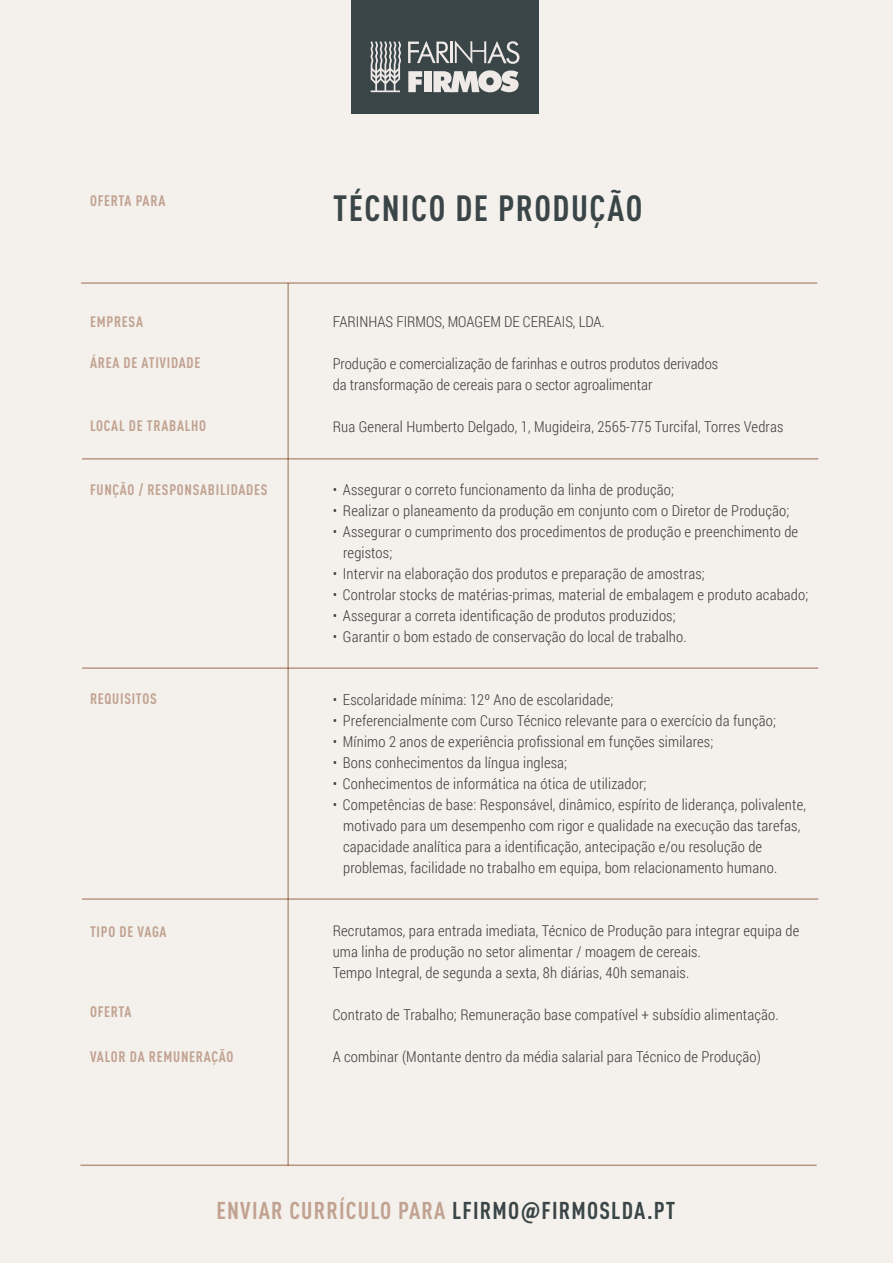
<style>
.page{position:relative;width:893px;height:1263px;background:#f4f0eb}
.page>*{position:absolute;margin:0;border:0;box-sizing:border-box;transform-origin:0 0}
.t1{font:700 condensed 36px "DIN Pro";letter-spacing:.04em;color:#3a4547}
.t2{font:700 condensed 24px "DIN Pro";letter-spacing:.05em;color:#c1a291}
.t3{font:300 15px/21px "Roboto Condensed";letter-spacing:.01em;color:#404041}
.t4{font:700 condensed 15px "DIN Pro";letter-spacing:.05em;color:#c1a291}
.s1{color:#3a4547}
</style>
<div class="page">
<div style="left:351px;top:0;width:187px;height:114px;background:#3a4547"></div>
<svg style="left:371px;top:42px;width:30px;height:50px"></svg>
<svg style="left:408px;top:40px;width:111px;height:24px"></svg>
<div style="left:424px;top:71px;width:8px;height:21px;background:#efeae7"></div>
<svg style="left:408px;top:71px;width:14px;height:21px"></svg>
<svg style="left:433px;top:70px;width:86px;height:22px"></svg>
<hr style="left:81px;top:282px;width:736px;height:2px;background:#c1a291">
<hr style="left:82px;top:458px;width:736px;height:2px;background:#c1a291">
<hr style="left:82px;top:667px;width:736px;height:2px;background:#c1a291">
<hr style="left:82px;top:898px;width:736px;height:2px;background:#c1a291">
<hr style="left:80px;top:1164px;width:737px;height:2px;background:#c1a291">
<hr style="left:287px;top:283px;width:2px;height:883px;background:#c1a291">
<p class="t4" style="left:90px;top:189px;width:77px">OFERTA PARA</p>
<p class="t4" style="left:90px;top:311px;width:55px">EMPRESA</p>
<p class="t4" style="left:90px;top:351px;width:112px">ÁREA DE ATIVIDADE</p>
<p class="t4" style="left:90px;top:414px;width:118px">LOCAL DE TRABALHO</p>
<p class="t4" style="left:90px;top:478px;width:179px">FUNÇÃO / RESPONSABILIDADES</p>
<p class="t4" style="left:90px;top:688px;width:68px">REQUISITOS</p>
<p class="t4" style="left:90px;top:920px;width:78px">TIPO DE VAGA</p>
<p class="t4" style="left:90px;top:1001px;width:43px">OFERTA</p>
<p class="t4" style="left:90px;top:1045px;width:145px">VALOR DA REMUNERAÇÃO</p>
<h1 class="t1" style="left:333px;top:181px;width:311px">TÉCNICO DE PRODUÇÃO</h1>
<p class="t3" style="left:333px;top:310px;width:274px">FARINHAS FIRMOS, MOAGEM DE CEREAIS, LDA.</p>
<p class="t3" style="left:333px;top:352px;width:387px">Produção e comercialização de farinhas e outros produtos derivados da transformação de cereais para o sector agroalimentar</p>
<p class="t3" style="left:333px;top:415px;width:452px">Rua General Humberto Delgado, 1, Mugideira, 2565-775 Turcifal, Torres Vedras</p>
<p class="t3" style="left:333px;top:478px;width:343px">• Assegurar o correto funcionamento da linha de produção;</p>
<p class="t3" style="left:333px;top:499px;width:458px">• Realizar o planeamento da produção em conjunto com o Diretor de Produção;</p>
<p class="t3" style="left:343px;top:520px;width:456px;text-indent:-10px">• Assegurar o cumprimento dos procedimentos de produção e preenchimento de registos;</p>
<p class="t3" style="left:333px;top:562px;width:374px">• Intervir na elaboração dos produtos e preparação de amostras;</p>
<p class="t3" style="left:333px;top:583px;width:477px">• Controlar stocks de matérias-primas, material de embalagem e produto acabado;</p>
<p class="t3" style="left:333px;top:604px;width:345px">• Assegurar a correta identificação de produtos produzidos;</p>
<p class="t3" style="left:333px;top:625px;width:355px">• Garantir o bom estado de conservação do local de trabalho.</p>
<p class="t3" style="left:333px;top:688px;width:282px">• Escolaridade mínima: 12º Ano de escolaridade;</p>
<p class="t3" style="left:333px;top:709px;width:445px">• Preferencialmente com Curso Técnico relevante para o exercício da função;</p>
<p class="t3" style="left:333px;top:730px;width:382px">• Mínimo 2 anos de experiência profissional em funções similares;</p>
<p class="t3" style="left:333px;top:751px;width:236px">• Bons conhecimentos da língua inglesa;</p>
<p class="t3" style="left:333px;top:772px;width:315px">• Conhecimentos de informática na ótica de utilizador;</p>
<p class="t3" style="left:343px;top:793px;width:464px;text-indent:-10px">• Competências de base: Responsável, dinâmico, espírito de liderança, polivalente, motivado para um desempenho com rigor e qualidade na execução das tarefas, capacidade analítica para a identificação, antecipação e/ou resolução de problemas, facilidade no trabalho em equipa, bom relacionamento humano.</p>
<p class="t3" style="left:333px;top:919px;width:468px">Recrutamos, para entrada imediata, Técnico de Produção para integrar equipa de uma linha de produção no setor alimentar / moagem de cereais.<br>Tempo Integral, de segunda a sexta, 8h diárias, 40h semanais.</p>
<p class="t3" style="left:333px;top:1003px;width:448px">Contrato de Trabalho; Remuneração base compatível + subsídio alimentação.</p>
<p class="t3" style="left:333px;top:1045px;width:430px">A combinar (Montante dentro da média salarial para Técnico de Produção)</p>
<h2 class="t2" style="left:216px;top:1192px;width:460px">ENVIAR CURRÍCULO PARA <span class="s1">LFIRMO@FIRMOSLDA.PT</span></h2>
</div>
